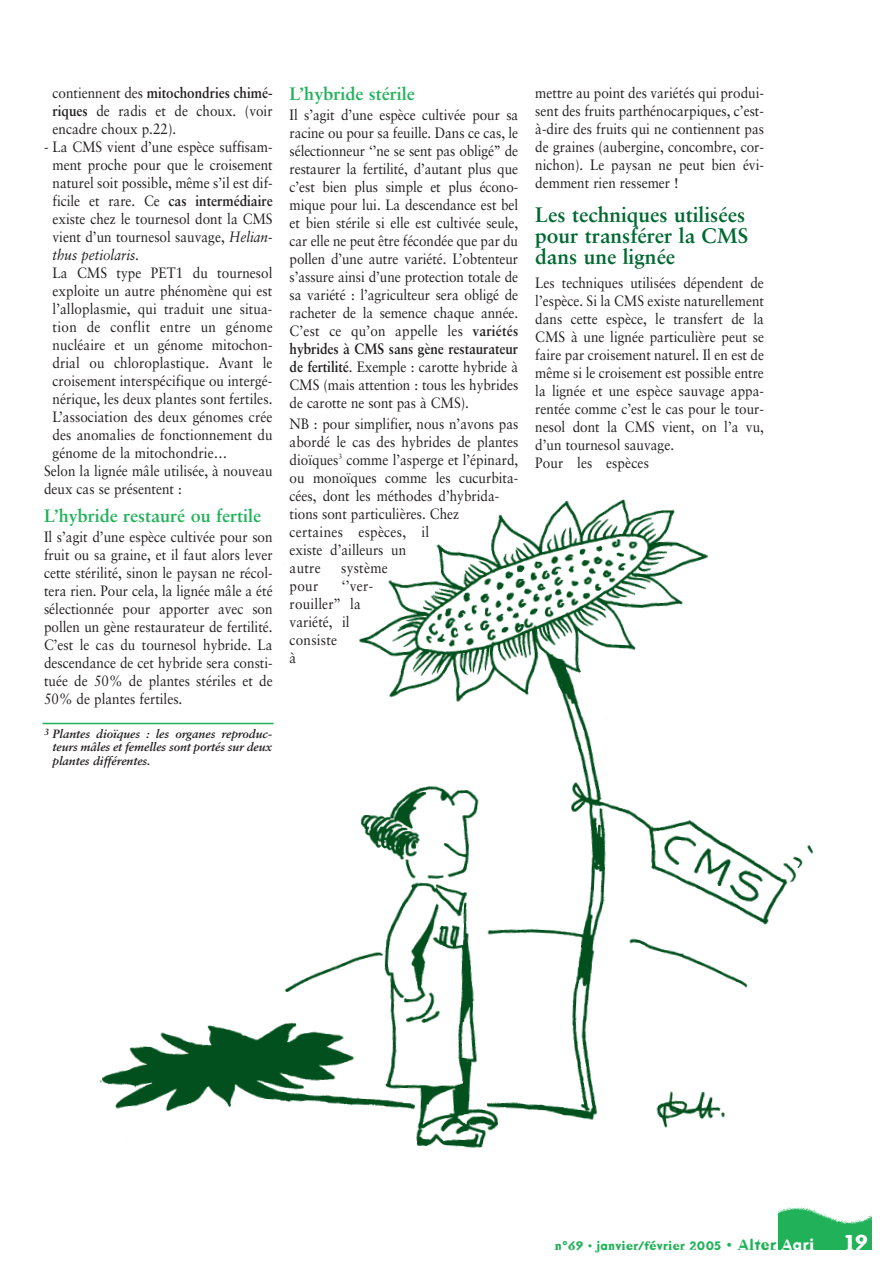
<style>
.page{position:relative;width:893px;height:1263px;background:#fff}
.page>*{position:absolute;margin:0;border:0;box-sizing:border-box;transform-origin:0 0}
.t1{font:700 21px/21px "Sabon";color:#006831}
.t2{font:700 21px "Dead History";color:#fff}
.t3{font:700 18px "Sabon";color:#21b259}
.t4{font:15px/18px "Sabon";color:#231f20;text-align:justify;scale:.9 1}
.t5{font:15px "Sabon";letter-spacing:.03em;color:#231f20;scale:.9 1}
.t6{font:15px "Sabon";letter-spacing:.02em;color:#231f20;scale:.9 1}
.t7{font:italic 700 12px/13.5px "Sabon";letter-spacing:-.005em;color:#231f20;text-align:justify}
.t8{font:700 12px "Dead History";letter-spacing:.03em;color:#21b259}
.s1{font-weight:700}
.s2{font-style:italic}
.s3{font-size:15px}
.s4{font-size:15px;color:#fff}
</style>
<div class="page">
<img style="left:779px;top:1207px;width:93px;height:43px">
<img style="left:79px;top:499px;width:734px;height:649px">
<hr style="left:43px;top:723px;width:231px;height:1px;background:#21b259">
<p class="t4" style="left:53px;top:85px;width:246px">contiennent des <span class="s1">mitochondries chimé&shy;riques</span> de radis et de choux. (voir encadre choux p.22).</p>
<p class="t4" style="left:53px;top:139px;width:246px;text-indent:-9px">- La CMS vient d’une espèce suffisam&shy;ment proche pour que le croisement naturel soit possible, même s’il est dif&shy;ficile et rare. Ce <span class="s1">cas intermédiaire </span>existe chez le tournesol dont la CMS vient d’un tournesol sauvage, <span class="s2">Helian&shy;thus petiolaris.</span></p>
<p class="t4" style="left:53px;top:265px;width:246px">La CMS type PET1 du tournesol</p>
<p class="t4" style="left:53px;top:283px;width:246px">exploite un autre phénomène qui est</p>
<p class="t4" style="left:53px;top:301px;width:246px">l’alloplasmie, qui traduit une situa-</p>
<p class="t5" style="left:53px;top:321px;width:246px">tion de conflit entre un génome</p>
<p class="t4" style="left:53px;top:337px;width:246px">nucléaire et un génome mitochon-</p>
<p class="t4" style="left:53px;top:355px;width:246px">drial ou chloroplastique. Avant le</p>
<p class="t4" style="left:53px;top:373px;width:246px">croisement interspécifique ou intergé-</p>
<p class="t4" style="left:53px;top:391px;width:246px">nérique, les deux plantes sont fertiles.</p>
<p class="t4" style="left:53px;top:409px;width:246px">L’association des deux génomes crée</p>
<p class="t4" style="left:53px;top:427px;width:246px">des anomalies de fonctionnement du</p>
<p class="t4" style="left:53px;top:445px;width:196px">génome de la mitochondrie…</p>
<p class="t4" style="left:44px;top:463px;width:256px">Selon la lignée mâle utilisée, à nouveau</p>
<p class="t4" style="left:44px;top:481px;width:155px">deux cas se présentent :</p>
<p class="t3" style="left:44px;top:508px;width:219px">L’hybride restauré ou fertile</p>
<p class="t4" style="left:44px;top:529px;width:256px">Il s’agit d’une espèce cultivée pour son fruit ou sa graine, et il faut alors lever cette stérilité, sinon le paysan ne récol&shy;tera rien. Pour cela, la lignée mâle a été sélectionnée pour apporter avec son pollen un gène restaurateur de fertilité.<br>C’est le cas du tournesol hybride. La descendance de cet hybride sera consti&shy;tuée de 50% de plantes stériles et de 50% de plantes fertiles.</p>
<p class="t7" style="left:53px;top:728px;width:221px;text-indent:-9px"><sup>3</sup> Plantes dioïques : les organes reproduc&shy;teurs mâles et femelles sont portés sur deux plantes différentes.</p>
<p class="t3" style="left:290px;top:87px;width:127px">L’hybride stérile</p>
<p class="t4" style="left:290px;top:107px;width:256px">Il s’agit d’une espèce cultivée pour sa racine ou pour sa feuille. Dans ce cas, le sélectionneur ‘’ne se sent pas obligé’’ de restaurer la fertilité, d’autant plus que c’est bien plus simple et plus écono&shy;mique pour lui. La descendance est bel et bien stérile si elle est cultivée seule, car elle ne peut être fécondée que par du pollen d’une autre variété. L’obtenteur s’assure ainsi d’une protection totale de sa variété : l’agriculteur sera obligé de racheter de la semence chaque année.<br>C’est ce qu’on appelle les <span class="s1">variétés hybrides à CMS sans gène restaurateur de fertilité</span>. Exemple : carotte hybride à CMS (mais attention : tous les hybrides de carotte ne sont pas à CMS).</p>
<p class="t4" style="left:290px;top:416px;width:256px;text-align:left">NB : pour simplifier, nous n’avons pas abordé le cas des hybrides de plantes dioïques<sup>3</sup> comme l’asperge et l’épinard, ou monoïques comme les cucurbita&shy;cées, dont les méthodes d’hybrida&shy;tions sont particulières. Chez<br>certaines espèces, il<br>existe d’ailleurs un<br>autre</p>
<p class="t6" style="left:341px;top:561px;width:53px">système</p>
<p class="t4" style="left:290px;top:578px;width:94px;text-align:left;text-indent:52px">‘’ver&shy;rouiller’’ la variété, il consiste<br>à</p>
<p class="t4" style="left:290px;top:578px;width:33px">pour</p>
<p class="t4" style="left:535px;top:85px;width:256px">mettre au point des variétés qui produi&shy;sent des fruits parthénocarpiques, c’est&shy;à-dire des fruits qui ne contiennent pas de graines (aubergine, concombre, cor&shy;nichon). Le paysan ne peut bien évi&shy;demment rien ressemer !</p>
<h1 class="t1" style="left:535px;top:206px;width:214px">Les techniques utilisées pour transférer la CMS dans une lignée</h1>
<p class="t4" style="left:535px;top:275px;width:256px;text-align:left">Les techniques utilisées dépendent de l’espèce. Si la CMS existe naturellement dans cette espèce, le transfert de la CMS à une lignée particulière peut se faire par croisement naturel. Il en est de même si le croisement est possible entre la lignée et une espèce sauvage appa&shy;rentée comme c’est le cas pour le tour&shy;nesol dont la CMS vient, on l’a vu, d’un tournesol sauvage.<br>Pour les espèces</p>
<p class="t8" style="left:555px;top:1239px;width:261px">n°69 • janvier/février 2005 <span class="s3">• Alter</span> <span class="s4">Agri</span></p>
<h1 class="t2" style="left:846px;top:1230px;width:24px">19</h1>
</div>
